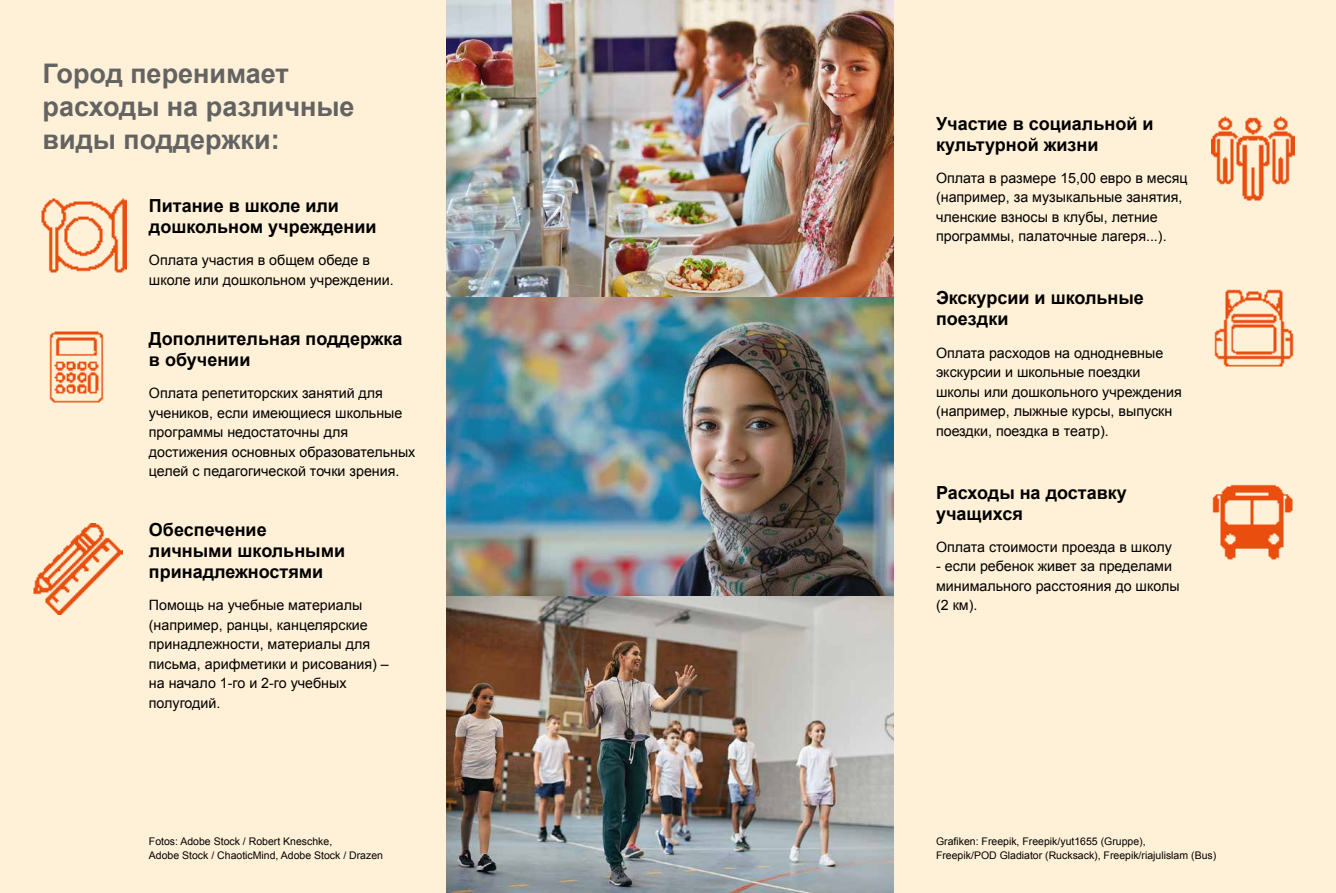
<style>
.page{position:relative;width:1336px;height:893px;background:#fff}
.page>*{position:absolute;margin:0;border:0;box-sizing:border-box;transform-origin:0 0}
.t1{font:700 27px/33px "Arial";color:#646363}
.t2{font:700 18px/21px "Arial";color:#000}
.t3{font:14.25px/19.5px "Arial";color:#000}
.t4{font:10.5px/13.5px "Arial";color:#000}
</style>
<div class="page">
<div style="left:0;top:0;width:1335px;height:893px;background:#fff1d7"></div>
<img style="left:41px;top:198px;width:85px;height:75px">
<img style="left:49px;top:331px;width:55px;height:72px">
<img style="left:33px;top:524px;width:90px;height:90px">
<img style="left:1214px;top:289px;width:80px;height:78px">
<img style="left:1212px;top:484px;width:81px;height:76px">
<img style="left:1211px;top:116px;width:82px;height:85px">
<img style="left:446px;top:0;width:447px;height:298px">
<img style="left:446px;top:595px;width:447px;height:298px">
<img style="left:446px;top:298px;width:447px;height:297px">
<h1 class="t1" style="left:43px;top:58px;width:313px">Город перенимает расходы на различные виды поддержки:</h1>
<p class="t2" style="left:149px;top:196px;width:229px">Питание в школе или дошкольном учреждении</p>
<p class="t3" style="left:149px;top:251px;width:246px">Оплата участия в общем обеде в школе или дошкольном учреждении.</p>
<p class="t2" style="left:149px;top:329px;width:255px">Дополнительная поддержка в обучении</p>
<p class="t3" style="left:149px;top:383px;width:268px">Оплата репетиторских занятий для учеников, если имеющиеся школьные программы недостаточны для достижения основных образовательных целей с педагогической точки зрения.</p>
<p class="t2" style="left:149px;top:520px;width:198px">Обеспечение личными школьными принадлежностями</p>
<p class="t3" style="left:149px;top:596px;width:241px">Помощь на учебные материалы (например, ранцы, канцелярские принадлежности, материалы для письма, арифметики и рисования) – на начало 1-го и 2-го учебных полугодий.</p>
<p class="t4" style="left:149px;top:835px;width:236px">Fotos: Adobe Stock / Robert Kneschke,<br>Adobe Stock / ChaoticMind, Adobe Stock / Drazen</p>
<p class="t2" style="left:935px;top:113px;width:219px">Участие в социальной и культурной жизни</p>
<p class="t3" style="left:935px;top:168px;width:253px">Оплата в размере 15,00 евро в месяц (например, за музыкальные занятия, членские взносы в клубы, летние программы, палаточные лагеря...).</p>
<p class="t2" style="left:935px;top:288px;width:209px">Экскурсии и школьные поездки</p>
<p class="t3" style="left:935px;top:343px;width:247px">Оплата расходов на однодневные экскурсии и школьные поездки школы или дошкольного учреждения (например, лыжные курсы, выпускн поездки, поездка в театр).</p>
<p class="t2" style="left:935px;top:482px;width:192px">Расходы на доставку учащихся</p>
<p class="t3" style="left:935px;top:537px;width:237px">Оплата стоимости проезда в школу</p>
<p class="t3" style="left:935px;top:557px;width:245px">- если ребенок живет за пределами минимального расстояния до школы (2 км).</p>
<p class="t4" style="left:935px;top:835px;width:282px">Grafiken: Freepik, Freepik/yut1655 (Gruppe),<br>Freepik/POD Gladiator (Rucksack), Freepik/riajulislam (Bus)</p>
</div>
